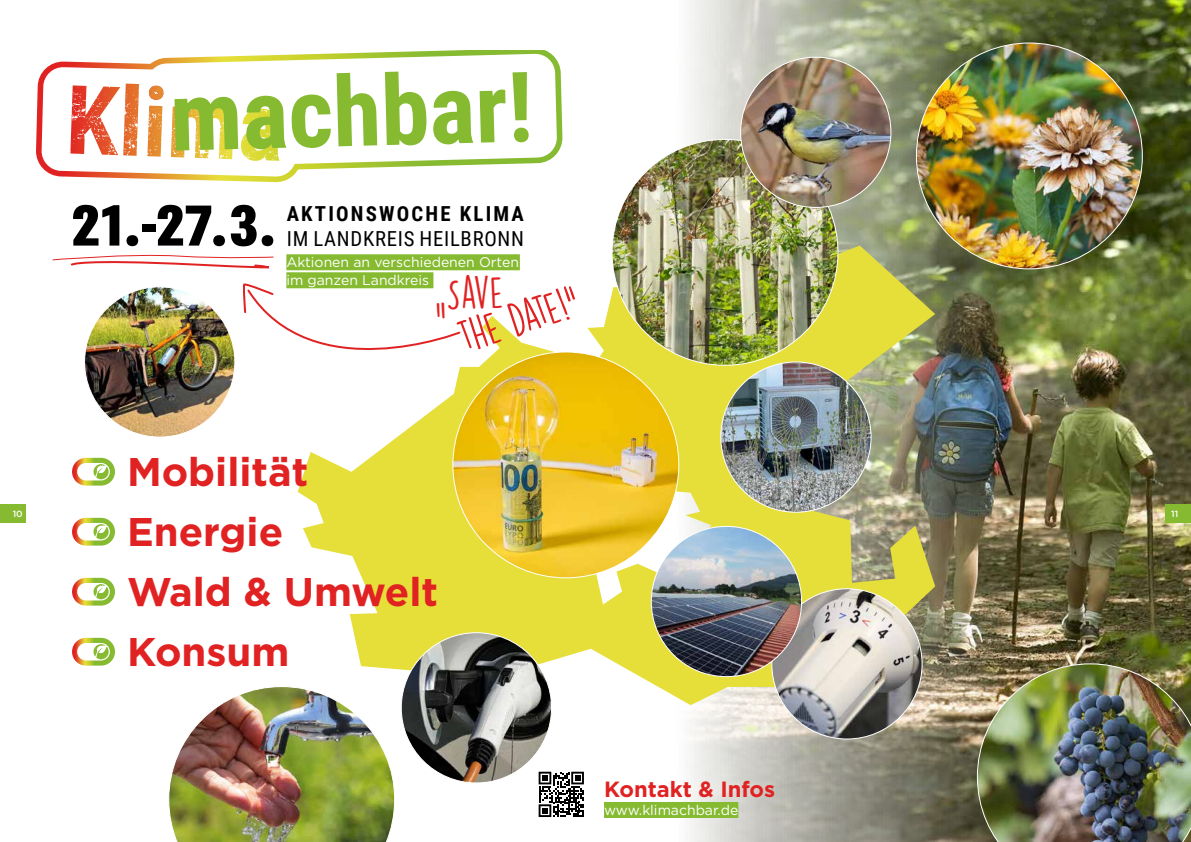
<style>
.page{position:relative;width:1191px;height:842px;background:#fff}
.page>*{position:absolute;margin:0;border:0;box-sizing:border-box;transform-origin:0 0}
.t1{font:700 97.5px "Roboto Condensed";color:#86ba31}
.t2{font:56.3px "Roboto Flex";color:#000}
.t3{font:41px "DK Lemon Yellow Sun";color:#e12222}
.t4{font:700 40px/60px "Gotham";color:#e12222}
.t5{font:700 22px "Gotham";color:#e12222}
.t6{font:20.7px "Roboto Condensed";letter-spacing:.035em;color:#000}
.t7{font:700 20.7px "Roboto Condensed";letter-spacing:.105em;color:#000}
.t8{font:14px/18px "Gotham";color:#fff}
.t9{font:500 9px "Gotham";color:#fff}
</style>
<div class="page">
<img style="left:686px;top:0;width:505px;height:842px">
<svg style="left:36px;top:51px;width:527px;height:132px"></svg>
<svg style="left:241px;top:113px;width:38px;height:48px"></svg>
<svg style="left:149px;top:106px;width:1px;height:17px"></svg>
<svg style="left:149px;top:86px;width:14px;height:14px"></svg>
<svg style="left:125px;top:103px;width:2px;height:10px"></svg>
<svg style="left:72px;top:91px;width:1px;height:26px"></svg>
<svg style="left:171px;top:106px;width:14px;height:51px"></svg>
<svg style="left:298px;top:210px;width:637px;height:495px"></svg>
<svg style="left:72px;top:458px;width:43px;height:28px"></svg>
<svg style="left:72px;top:518px;width:43px;height:28px"></svg>
<svg style="left:72px;top:578px;width:43px;height:28px"></svg>
<svg style="left:72px;top:638px;width:43px;height:28px"></svg>
<div style="left:604px;top:802px;width:134px;height:16px;background:#86ba31"></div>
<svg style="left:243px;top:281px;width:218px;height:109px"></svg>
<svg style="left:52px;top:253px;width:263px;height:19px"></svg>
<img style="left:85px;top:287px;width:150px;height:150px;border-radius:75px">
<img style="left:453px;top:352px;width:226px;height:226px;border-radius:113px">
<img style="left:401px;top:633px;width:150px;height:150px;border-radius:75px">
<img style="left:612px;top:139px;width:226px;height:226px;border-radius:113px">
<img style="left:772px;top:589px;width:150px;height:150px;border-radius:75px">
<img style="left:916px;top:43px;width:226px;height:226px;border-radius:113px">
<img style="left:740px;top:57px;width:151px;height:150px;border-radius:75px">
<img style="left:720px;top:362px;width:151px;height:150px;border-radius:75px">
<img style="left:168px;top:686px;width:227px;height:156px">
<img style="left:977px;top:663px;width:214px;height:179px">
<img style="left:651px;top:526px;width:150px;height:151px;border-radius:75px">
<div style="left:286px;top:254px;width:234px;height:16px;background:#86ba31"></div>
<div style="left:286px;top:272px;width:147px;height:16px;background:#86ba31"></div>
<svg style="left:538px;top:772px;width:46px;height:45px"></svg>
<div style="left:0;top:505px;width:26px;height:18px;background:#86ba31"></div>
<div style="left:1165px;top:505px;width:26px;height:18px;background:#86ba31"></div>
<h1 class="t1" style="left:169px;top:46px;width:364px;rotate:-1deg">machbar!</h1>
<h2 class="t2" style="left:72px;top:178px;width:207px">21.-27.3.</h2>
<h3 class="t7" style="left:287px;top:199px;width:239px">AKTIONSWOCHE KLIMA</h3>
<h3 class="t6" style="left:287px;top:224px;width:239px">IM LANDKREIS HEILBRONN</h3>
<p class="t8" style="left:286px;top:253px;width:234px">Aktionen an verschiedenen Orten im ganzen Landkreis</p>
<h3 class="t3" style="left:433px;top:269px;width:71px;rotate:-2deg">„Save</h3>
<h3 class="t3" style="left:452px;top:314px;width:126px;rotate:-18deg">the date!“</h3>
<h3 class="t4" style="left:127px;top:441px;width:312px">Mobilität<br>Energie<br>Wald &amp; Umwelt<br>Konsum</h3>
<p class="t9" style="left:13px;top:508px;width:12px">10</p>
<p class="t9" style="left:1171px;top:508px;width:9px">11</p>
<h3 class="t5" style="left:604px;top:775px;width:173px">Kontakt &amp; Infos</h3>
<p class="t8" style="left:604px;top:801px;width:136px">www.klimachbar.de</p>
</div>
